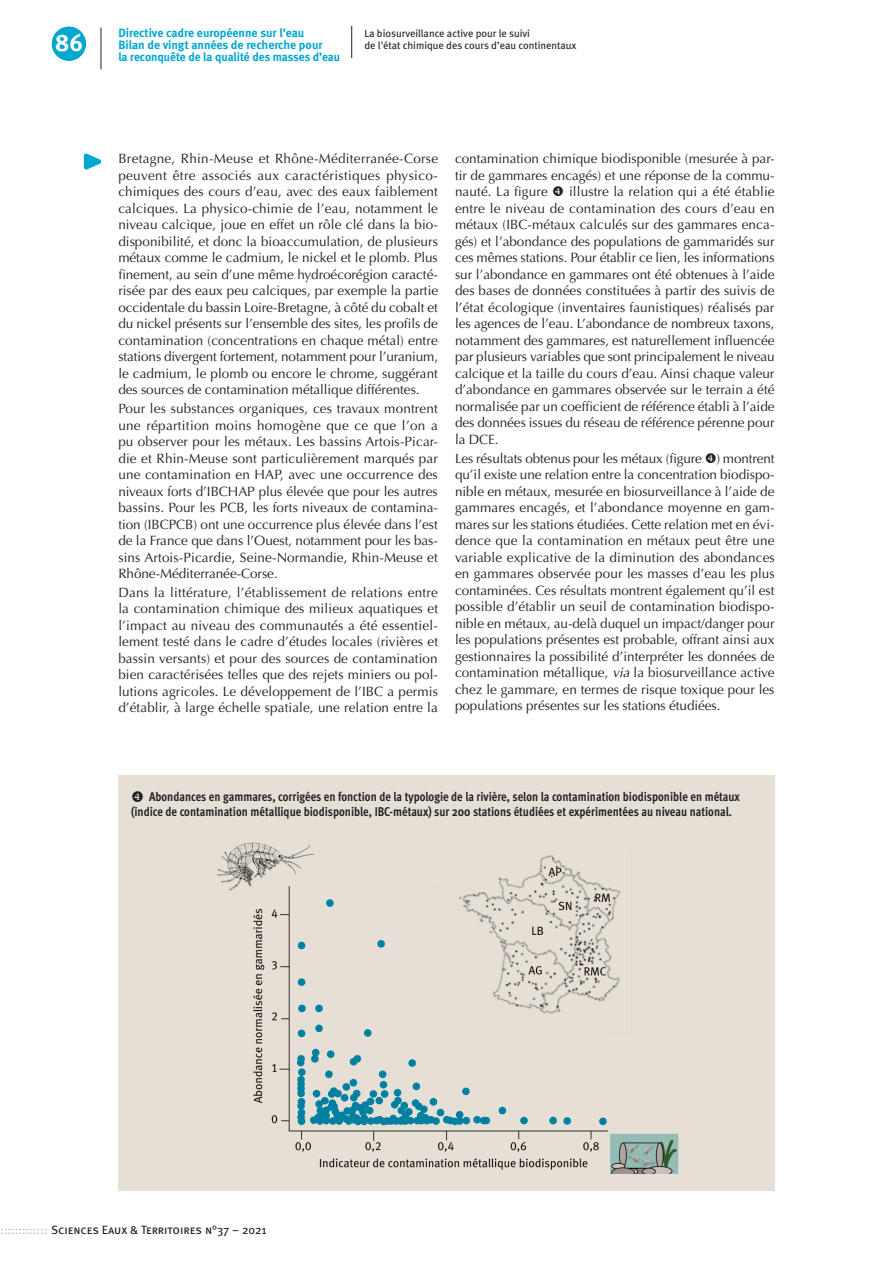
<style>
.page{position:relative;width:893px;height:1263px;background:#fff}
.page>*{position:absolute;margin:0;border:0;box-sizing:border-box;transform-origin:0 0}
.t1{font:24px "Meta Bold Caps Expert";color:#fff}
.t2{font:21px "Meta Bold Caps Expert";color:#fff}
.t3{font:13.5px/16.5px "Optima";letter-spacing:-.005em;color:#231f20;text-align:justify}
.titre_figure{font:700 12.75px/15px "Meta Cond OT";color:#231f20}
.t4{font:700 12px/12px "Meta";color:#00a7d1}
.t5{font:12px "Meta Book Caps";letter-spacing:-.005em;color:#231f20}
.roulette_article{font:10.5px/12px "Meta Book LF";color:#231f20}
.s1{font-style:italic}
.s2{color:#bcbdc0}
</style>
<div class="page">
<hr style="left:351px;top:26px;width:1px;height:32px;background:#231f20">
<svg style="left:83px;top:153px;width:19px;height:17px"></svg>
<div style="left:118px;top:775px;width:657px;height:416px;background:#e5dfd6"></div>
<img style="left:217px;top:842px;width:462px;height:331px">
<hr style="left:101px;top:28px;width:1px;height:41px;background:#231f20">
<div style="left:52px;top:27px;width:34px;height:34px;background:#00a7d1;border-radius:50%"></div>
<h2 class="t2" style="left:57px;top:31px;width:26px">86</h2>
<p class="t4" style="left:118px;top:26px;width:223px">Directive cadre européenne sur l’eau<br>Bilan de vingt années de recherche pour<br>la reconquête de la qualité des masses d’eau</p>
<h1 class="t1" style="left:55px;top:28px;width:29px">86</h1>
<p class="roulette_article" style="left:364px;top:27px;width:214px">La biosurveillance active pour le suivi<br>de l'état chimique des cours d’eau continentaux</p>
<p class="t3" style="left:118px;top:151px;width:321px">Bretagne, Rhin-Meuse et Rhône-Méditerranée-Corse peuvent être associés aux caractéristiques physico&shy;chimiques des cours d’eau, avec des eaux faiblement calciques. La physico-chimie de l’eau, notamment le niveau calcique, joue en effet un rôle clé dans la bio&shy;disponibilité, et donc la bioaccumulation, de plusieurs métaux comme le cadmium, le nickel et le plomb. Plus finement, au sein d’une même hydroécorégion caracté&shy;risée par des eaux peu calciques, par exemple la partie occidentale du bassin Loire-Bretagne, à côté du cobalt et du nickel présents sur l’ensemble des sites, les profils de contamination (concentrations en chaque métal) entre stations divergent fortement, notamment pour l’uranium, le cadmium, le plomb ou encore le chrome, suggérant des sources de contamination métallique différentes.</p>
<p class="t3" style="left:118px;top:400px;width:321px">Pour les substances organiques, ces travaux montrent une répartition moins homogène que ce que l’on a pu observer pour les métaux. Les bassins Artois-Picar&shy;die et Rhin-Meuse sont particulièrement marqués par une contamination en HAP, avec une occurrence des niveaux forts d’IBCHAP plus élevée que pour les autres bassins. Pour les PCB, les forts niveaux de contamina&shy;tion (IBCPCB) ont une occurrence plus élevée dans l’est de la France que dans l’Ouest, notamment pour les bas&shy;sins Artois-Picardie, Seine-Normandie, Rhin-Meuse et Rhône-Méditerranée-Corse.</p>
<p class="t3" style="left:118px;top:584px;width:321px">Dans la littérature, l’établissement de relations entre la contamination chimique des milieux aquatiques et l’impact au niveau des communautés a été essentiel&shy;lement testé dans le cadre d’études locales (rivières et bassin versants) et pour des sources de contamination bien caractérisées telles que des rejets miniers ou pol&shy;lutions agricoles. Le développement de l’IBC a permis d’établir, à large échelle spatiale, une relation entre la</p>
<p class="t3" style="left:455px;top:151px;width:321px">contamination chimique biodisponible (mesurée à par&shy;tir de gammares encagés) et une réponse de la commu&shy;nauté. La figure</p>
<p class="t3" style="left:455px;top:184px;width:321px;text-indent:114px">illustre la relation qui a été établie entre le niveau de contamination des cours d’eau en métaux (IBC-métaux calculés sur des gammares enca&shy;gés) et l’abondance des populations de gammaridés sur ces mêmes stations. Pour établir ce lien, les informations sur l’abondance en gammares ont été obtenues à l’aide des bases de données constituées à partir des suivis de l’état écologique (inventaires faunistiques) réalisés par les agences de l’eau. L’abondance de nombreux taxons, notamment des gammares, est naturellement influencée par plusieurs variables que sont principalement le niveau calcique et la taille du cours d’eau. Ainsi chaque valeur d’abondance en gammares observée sur le terrain a été normalisée par un coefficient de référence établi à l’aide des données issues du réseau de référence pérenne pour la DCE.</p>
<p class="t3" style="left:455px;top:450px;width:321px">Les résultats obtenus pour les métaux (figure ) montrent qu’il existe une relation entre la concentration biodispo&shy;nible en métaux, mesurée en biosurveillance à l’aide de gammares encagés, et l’abondance moyenne en gam&shy;mares sur les stations étudiées. Cette relation met en évi&shy;dence que la contamination en métaux peut être une variable explicative de la diminution des abondances en gammares observée pour les masses d’eau les plus contaminées. Ces résultats montrent également qu’il est possible d’établir un seuil de contamination biodispo&shy;nible en métaux, au-delà duquel un impact/danger pour les populations présentes est probable, offrant ainsi aux gestionnaires la possibilité d’interpréter les données de contamination métallique, <span class="s1">via</span> la biosurveillance active chez le gammare, en termes de risque toxique pour les populations présentes sur les stations étudiées.</p>
<p class="titre_figure" style="left:131px;top:789px;width:610px;text-indent:18px">Abondances en gammares, corrigées en fonction de la typologie de la rivière, selon la contamination biodisponible en métaux (indice de contamination métallique biodisponible, IBC-métaux) sur 200 stations étudiées et expérimentées au niveau national.</p>
<p class="t5" style="left:0;top:1223px;width:268px"><span class="s2">:::::::::::::</span> Sciences Eaux &amp; Territoires n°37 – 2021</p>
</div>
